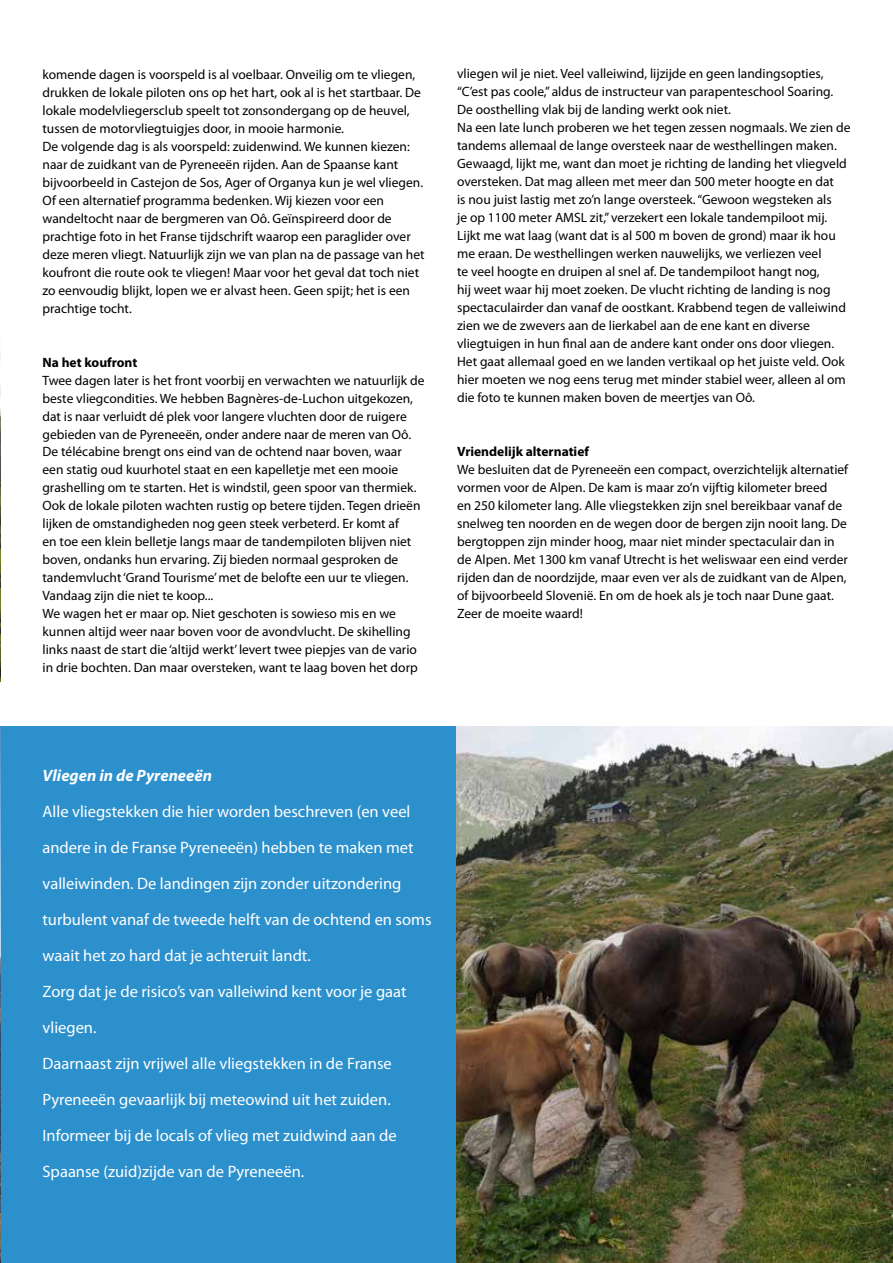
<style>
.page{position:relative;width:893px;height:1263px;background:#fff}
.page>*{position:absolute;margin:0;border:0;box-sizing:border-box;transform-origin:0 0}
.t1{font:16.5px/36px "Myriad Pro";color:#fff}
.t2{font:italic 700 16.5px "Myriad Pro";color:#fff}
.t3{font:13.5px/18px "Myriad Pro";color:#000}
.t4{font:700 13.5px "Myriad Pro";color:#000}
</style>
<div class="page">
<div style="left:0;top:726px;width:893px;height:537px;background:#2c90cd"></div>
<img style="left:0;top:336px;width:1px;height:346px">
<img style="left:0;top:726px;width:1px;height:537px">
<img style="left:457px;top:727px;width:436px;height:536px">
<p class="t3" style="left:43px;top:65px;width:384px">komende dagen is voorspeld is al voelbaar. Onveilig om te vliegen, drukken de lokale piloten ons op het hart, ook al is het startbaar. De lokale modelvliegersclub speelt tot zonsondergang op de heuvel, tussen de motorvliegtuigjes door, in mooie harmonie.<br>De volgende dag is als voorspeld: zuidenwind. We kunnen kiezen: naar de zuidkant van de Pyreneeën rijden. Aan de Spaanse kant bijvoorbeeld in Castejon de Sos, Ager of Organya kun je wel vliegen.<br>Of een alternatief programma bedenken. Wij kiezen voor een wandeltocht naar de bergmeren van Oô. Geïnspireerd door de prachtige foto in het Franse tijdschrift waarop een paraglider over deze meren vliegt. Natuurlijk zijn we van plan na de passage van het koufront die route ook te vliegen! Maar voor het geval dat toch niet zo eenvoudig blijkt, lopen we er alvast heen. Geen spijt; het is een prachtige tocht.</p>
<p class="t4" style="left:43px;top:353px;width:96px">Na het koufront</p>
<p class="t3" style="left:43px;top:371px;width:383px">Twee dagen later is het front voorbij en verwachten we natuurlijk de beste vliegcondities. We hebben Bagnères-de-Luchon uitgekozen, dat is naar verluidt dé plek voor langere vluchten door de ruigere gebieden van de Pyreneeën, onder andere naar de meren van Oô.<br>De télécabine brengt ons eind van de ochtend naar boven, waar een statig oud kuurhotel staat en een kapelletje met een mooie grashelling om te starten. Het is windstil, geen spoor van thermiek.<br>Ook de lokale piloten wachten rustig op betere tijden. Tegen drieën lijken de omstandigheden nog geen steek verbeterd. Er komt af<br>en toe een klein belletje langs maar de tandempiloten blijven niet boven, ondanks hun ervaring. Zij bieden normaal gesproken de tandemvlucht ‘Grand Tourisme’ met de belofte een uur te vliegen.<br>Vandaag zijn die niet te koop...<br>We wagen het er maar op. Niet geschoten is sowieso mis en we kunnen altijd weer naar boven voor de avondvlucht. De skihelling links naast de start die ‘altijd werkt’ levert twee piepjes van de vario in drie bochten. Dan maar oversteken, want te laag boven het dorp</p>
<p class="t3" style="left:457px;top:65px;width:395px">vliegen wil je niet. Veel valleiwind, lijzijde en geen landingsopties, “C’est pas coole,” aldus de instructeur van parapenteschool Soaring.<br>De oosthelling vlak bij de landing werkt ook niet.<br>Na een late lunch proberen we het tegen zessen nogmaals. We zien de tandems allemaal de lange oversteek naar de westhellingen maken.<br>Gewaagd, lijkt me, want dan moet je richting de landing het vliegveld oversteken. Dat mag alleen met meer dan 500 meter hoogte en dat<br>is nou juist lastig met zo’n lange oversteek. “Gewoon wegsteken als<br>je op 1100 meter AMSL zit,” verzekert een lokale tandempiloot mij.<br>Lijkt me wat laag (want dat is al 500 m boven de grond) maar ik hou me eraan. De westhellingen werken nauwelijks, we verliezen veel<br>te veel hoogte en druipen al snel af. De tandempiloot hangt nog,<br>hij weet waar hij moet zoeken. De vlucht richting de landing is nog spectaculairder dan vanaf de oostkant. Krabbend tegen de valleiwind zien we de zwevers aan de lierkabel aan de ene kant en diverse vliegtuigen in hun final aan de andere kant onder ons door vliegen.<br>Het gaat allemaal goed en we landen vertikaal op het juiste veld. Ook hier moeten we nog eens terug met minder stabiel weer, alleen al om die foto te kunnen maken boven de meertjes van Oô.</p>
<p class="t4" style="left:457px;top:443px;width:133px">Vriendelijk alternatief</p>
<p class="t3" style="left:457px;top:461px;width:393px">We besluiten dat de Pyreneeën een compact, overzichtelijk alternatief vormen voor de Alpen. De kam is maar zo’n vijftig kilometer breed<br>en 250 kilometer lang. Alle vliegstekken zijn snel bereikbaar vanaf de snelweg ten noorden en de wegen door de bergen zijn nooit lang. De bergtoppen zijn minder hoog, maar niet minder spectaculair dan in de Alpen. Met 1300 km vanaf Utrecht is het weliswaar een eind verder rijden dan de noordzijde, maar even ver als de zuidkant van de Alpen, of bijvoorbeeld Slovenië. En om de hoek als je toch naar Dune gaat.<br>Zeer de moeite waard!</p>
<p class="t2" style="left:43px;top:764px;width:171px">Vliegen in de Pyreneeën</p>
<p class="t1" style="left:43px;top:793px;width:390px">Alle vliegstekken die hier worden beschreven (en veel andere in de Franse Pyreneeën) hebben te maken met valleiwinden. De landingen zijn zonder uitzondering turbulent vanaf de tweede helft van de ochtend en soms waait het zo hard dat je achteruit landt.<br>Zorg dat je de risico’s van valleiwind kent voor je gaat vliegen.<br>Daarnaast zijn vrijwel alle vliegstekken in de Franse Pyreneeën gevaarlijk bij meteowind uit het zuiden.<br>Informeer bij de locals of vlieg met zuidwind aan de Spaanse (zuid)zijde van de Pyreneeën.</p>
</div>
